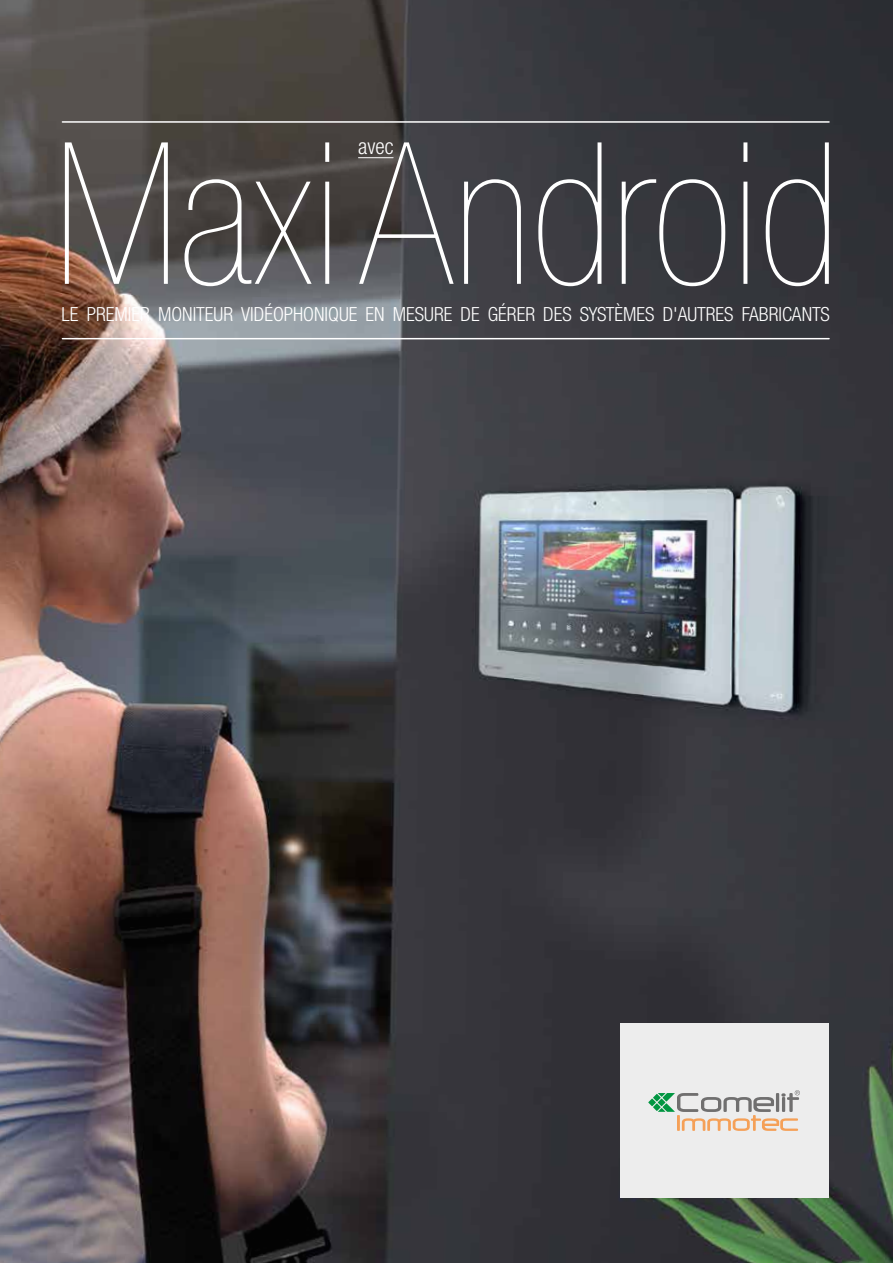
<style>
.page{position:relative;width:893px;height:1263px;background:#fff}
.page>*{position:absolute;margin:0;border:0;box-sizing:border-box;transform-origin:0 0}
.t1{font:200 condensed 198px "Helvetica Neue LTW1 G";color:#fff}
.t2{font:300 condensed 21.75px "Helvetica Neue LTW1 G";color:#fff}
.t3{font:300 condensed 19.5px "Helvetica Neue LTW1 G";color:#fff}
</style>
<div class="page">
<img style="left:0;top:0;width:893px;height:1263px">
<hr style="left:62px;top:338px;width:767px;height:1px;background:#fff">
<hr style="left:62px;top:121px;width:767px;height:2px;background:#fff">
<hr style="left:358px;top:157px;width:35px;height:1px;background:#fff">
<div style="left:620px;top:1023px;width:208px;height:175px;background:#ededed"></div>
<svg style="left:648px;top:1098px;width:8px;height:8px"></svg>
<svg style="left:653px;top:1103px;width:8px;height:8px"></svg>
<svg style="left:653px;top:1094px;width:8px;height:8px"></svg>
<svg style="left:658px;top:1090px;width:142px;height:41px"></svg>
<h1 class="t1" style="left:54px;top:100px;width:786px">Maxi Android</h1>
<p class="t2" style="left:358px;top:134px;width:37px">avec</p>
<p class="t3" style="left:62px;top:303px;width:770px">LE PREMIER MONITEUR VIDÉOPHONIQUE EN MESURE DE GÉRER DES SYSTÈMES D'AUTRES FABRICANTS</p>
</div>
